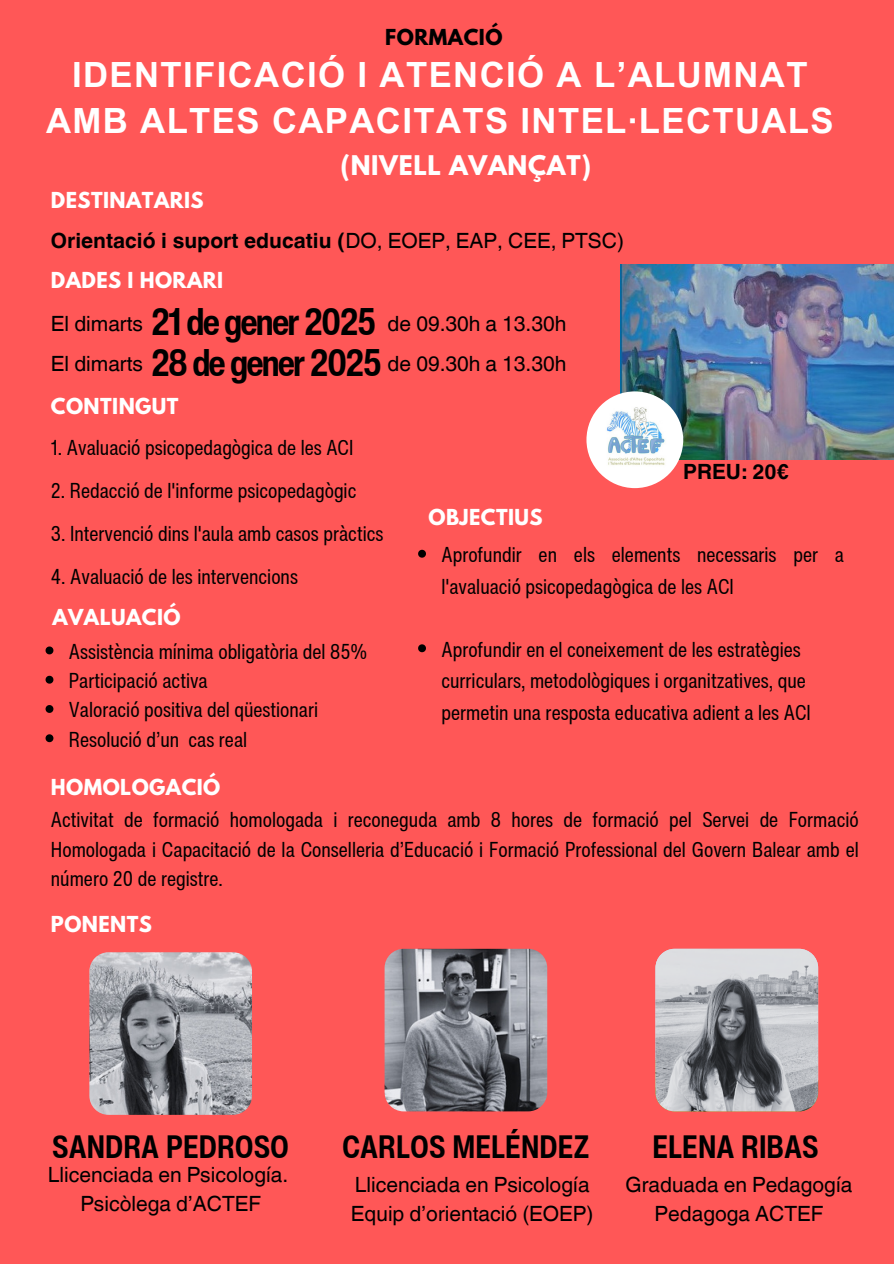
<style>
.page{position:relative;width:894px;height:1264px;background:#fff}
.page>*{position:absolute;margin:0;border:0;box-sizing:border-box;transform-origin:0 0}
.t1{font:700 condensed 37.5px "Helvetica Now Text";letter-spacing:-.055em;color:#000}
.t2{font:700 34.8px/46.2px "Arial MT Pro";letter-spacing:.04em;color:#fff;text-align:center}
.t3{font:700 condensed 31.5px "Helvetica Now Text";color:#000}
.t4{font:700 24px "League Spartan";letter-spacing:.03em;color:#fff}
.t5{font:condensed 21px/31.5px "Helvetica Now Text";color:#000}
.t6{font:21px "Helvetica Hebrew";color:#000}
.t7{font:700 21px "Helvetica Hebrew";color:#000}
.t8{font:700 19.5px "League Spartan";letter-spacing:.02em;color:#fff}
.t9{font:700 19.5px "League Spartan";letter-spacing:.025em;color:#000}
.s1{font-weight:400}
</style>
<div class="page">
<div style="left:0;top:0;width:893px;height:1263px;background:#ff5757"></div>
<img style="left:620px;top:265px;width:273px;height:195px">
<img style="left:586px;top:391px;width:97px;height:97px;border-radius:50%">
<img style="left:89px;top:952px;width:163px;height:162px;border-radius:19px">
<img style="left:384px;top:948px;width:163px;height:163px;border-radius:19px">
<img style="left:655px;top:948px;width:162px;height:163px;border-radius:19px">
<svg style="left:418px;top:550px;width:8px;height:7px"></svg>
<svg style="left:418px;top:644px;width:8px;height:8px"></svg>
<svg style="left:46px;top:646px;width:7px;height:8px"></svg>
<svg style="left:46px;top:675px;width:7px;height:8px"></svg>
<svg style="left:46px;top:705px;width:7px;height:8px"></svg>
<svg style="left:46px;top:734px;width:7px;height:8px"></svg>
<p class="t9" style="left:385px;top:28px;width:119px">FORMACIÓ</p>
<p class="t2" style="left:46px;top:56px;width:789px">IDENTIFICACIÓ I ATENCIÓ A L’ALUMNAT<br>AMB ALTES CAPACITATS INTEL·LECTUALS</p>
<p class="t4" style="left:340px;top:153px;width:252px">(NIVELL AVANÇAT)</p>
<p class="t8" style="left:51px;top:190px;width:154px">DESTINATARIS</p>
<h5 class="t7" style="left:51px;top:233px;width:574px">Orientació i suport educatiu (<span class="s1">DO, EOEP, EAP, CEE, PTSC)</span></h5>
<h5 class="t8" style="left:51px;top:270px;width:174px">DADES I HORARI</h5>
<h3 class="t6" style="left:51px;top:316px;width:94px">El dimarts</h3>
<p class="t1" style="left:151px;top:293px;width:227px">21 de gener 2025</p>
<p class="t6" style="left:387px;top:316px;width:180px">de 09.30h a 13.30h</p>
<p class="t6" style="left:51px;top:356px;width:94px">El dimarts</p>
<p class="t1" style="left:151px;top:334px;width:233px">28 de gener 2025</p>
<p class="t6" style="left:387px;top:356px;width:180px">de 09.30h a 13.30h</p>
<h1 class="t8" style="left:51px;top:396px;width:129px">CONTINGUT</h1>
<h4 class="t5" style="left:51px;top:431px;width:304px">1. Avaluació psicopedagògica de les ACI</h4>
<h5 class="t5" style="left:51px;top:474px;width:307px">2. Redacció de l'informe psicopedagògic</h5>
<p class="t5" style="left:51px;top:517px;width:334px">3. Intervenció dins l'aula amb casos pràctics</p>
<p class="t5" style="left:51px;top:560px;width:248px">4. Avaluació de les intervencions</p>
<p class="t7" style="left:683px;top:464px;width:107px">PREU: 20€</p>
<p class="t8" style="left:428px;top:507px;width:116px">OBJECTIUS</p>
<p class="t5" style="left:441px;top:538px;width:404px">Aprofundir en els elements necessaris per a l'avaluació psicopedagògica de les ACI</p>
<p class="t8" style="left:52px;top:607px;width:130px">AVALUACIÓ</p>
<h5 class="t5" style="left:69px;top:635px;width:300px">Assistència mínima obligatòria del 85%</h5>
<p class="t5" style="left:69px;top:664px;width:140px">Participació activa</p>
<p class="t5" style="left:69px;top:693px;width:251px">Valoració positiva del qüestionari</p>
<p class="t5" style="left:69px;top:723px;width:180px">Resolució d’un cas real</p>
<h3 class="t8" style="left:51px;top:778px;width:171px">HOMOLOGACIÓ</h3>
<h3 class="t5" style="left:51px;top:804px;width:809px;line-height:29.2px">Activitat de formació homologada i reconeguda amb 8 hores de formació pel Servei de Formació<br>Homologada i Capacitació de la Conselleria d’Educació i Formació Professional del Govern Balear amb el número 20 de registre.</h3>
<p class="t5" style="left:441px;top:633px;width:371px">Aprofundir en el coneixement de les estratègies curriculars, metodològiques i organitzatives, que permetin una resposta educativa adient a les ACI</p>
<h5 class="t8" style="left:51px;top:914px;width:103px">PONENTS</h5>
<h5 class="t3" style="left:52px;top:1122px;width:238px">SANDRA PEDROSO</h5>
<h5 class="t6" style="left:48px;top:1166px;width:242px">Llicenciada en Psicología.</h5>
<p class="t6" style="left:80px;top:1195px;width:182px">Psicòlega d’ACTEF</p>
<p class="t3" style="left:342px;top:1122px;width:249px">CARLOS MELÉNDEZ</p>
<p class="t3" style="left:652px;top:1122px;width:168px">ELENA RIBAS</p>
<p class="t6" style="left:355px;top:1176px;width:236px">Llicenciada en Psicología</p>
<p class="t6" style="left:351px;top:1206px;width:244px">Equip d’orientació (EOEP)</p>
<p class="t6" style="left:625px;top:1176px;width:228px">Graduada en Pedagogía</p>
<h5 class="t6" style="left:654px;top:1206px;width:170px">Pedagoga ACTEF</h5>
</div>
